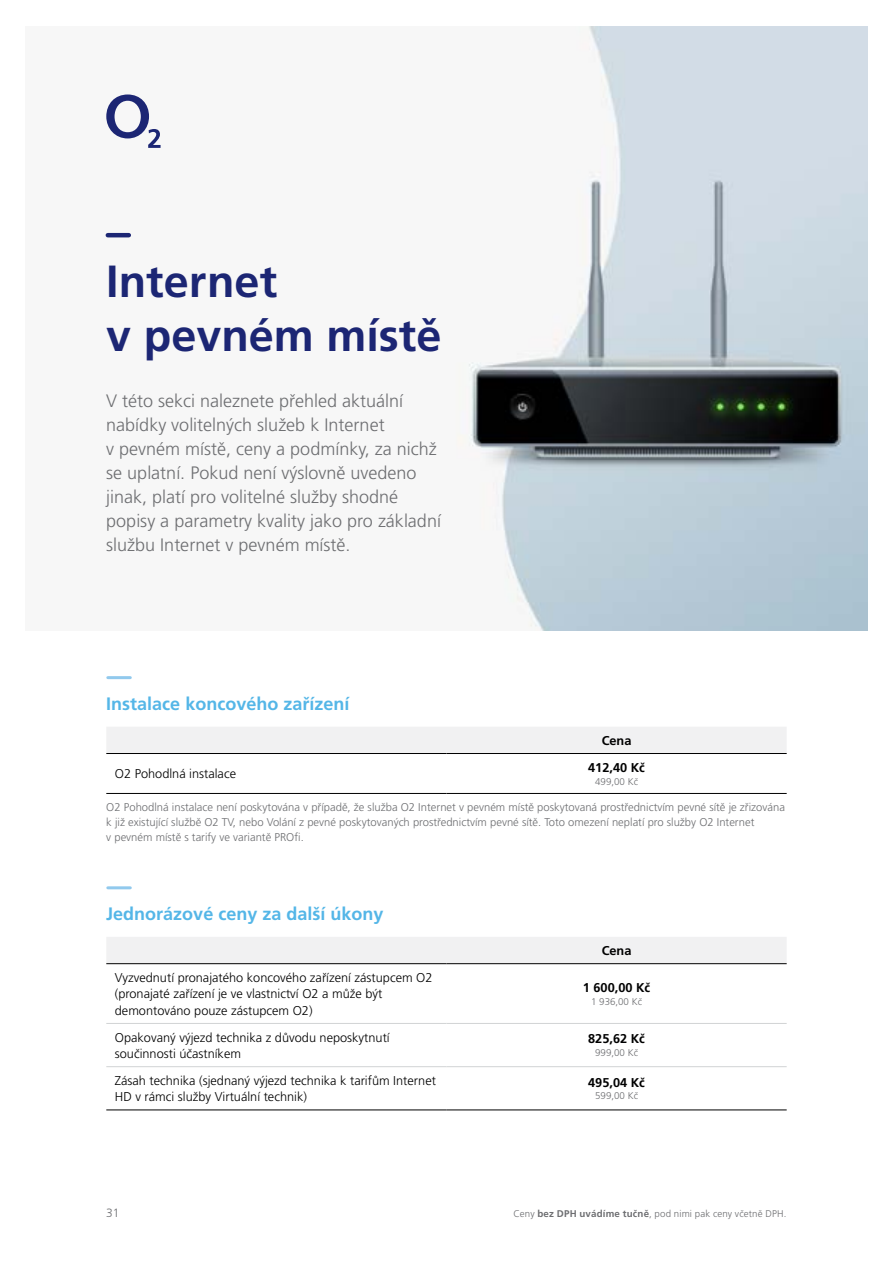
<style>
.page{position:relative;width:893px;height:1263px;background:#fff}
.page>*{position:absolute;margin:0;border:0;box-sizing:border-box;transform-origin:0 0}
.t1{font:700 45px/54px "Frutiger CE";color:#1c2674}
.t2{font:300 18px/24px "Frutiger CE";color:#6d6e71}
.t3{font:700 18px "Frutiger CE";color:#54b6e7}
.t4{font:300 12.75px/16.5px "Frutiger CE";color:#000}
.t5{font:700 12.75px "Frutiger CE";color:#000}
.t6{font:300 12px "Frutiger CE";color:#6d6e71}
.t7{font:300 11.25px/15px "Frutiger CE";color:#6d6e71}
.t8{font:300 9.75px "Frutiger CE";color:#6d6e71}
.s1{font-weight:700}
</style>
<div class="page">
<img style="left:105px;top:27px;width:762px;height:603px">
<svg style="left:106px;top:82px;width:55px;height:66px"></svg>
<hr style="left:108px;top:233px;width:21px;height:4px;background:#1c2674">
<div style="left:107px;top:727px;width:679px;height:26px;background:#f1f1f2"></div>
<hr style="left:106px;top:753px;width:340px;height:1px;background:#000">
<hr style="left:446px;top:753px;width:341px;height:1px;background:#000">
<hr style="left:106px;top:793px;width:340px;height:1px;background:#000">
<hr style="left:446px;top:793px;width:341px;height:1px;background:#000">
<hr style="left:108px;top:676px;width:22px;height:3px;background:#91c9ed">
<div style="left:107px;top:937px;width:679px;height:26px;background:#f1f1f2"></div>
<hr style="left:106px;top:963px;width:340px;height:1px;background:#000">
<hr style="left:446px;top:963px;width:341px;height:1px;background:#000">
<hr style="left:106px;top:1110px;width:340px;height:1px;background:#000">
<hr style="left:446px;top:1110px;width:341px;height:1px;background:#000">
<hr style="left:106px;top:1023px;width:340px;height:1px;background:#d1d3d4">
<hr style="left:446px;top:1023px;width:341px;height:1px;background:#d1d3d4">
<hr style="left:106px;top:1066px;width:340px;height:1px;background:#d1d3d4">
<hr style="left:446px;top:1066px;width:341px;height:1px;background:#d1d3d4">
<hr style="left:108px;top:886px;width:22px;height:3px;background:#91c9ed">
<h1 class="t1" style="left:106px;top:254px;width:337px">Internet<br>v pevném místě</h1>
<p class="t2" style="left:106px;top:388px;width:336px">V této sekci naleznete přehled aktuální nabídky volitelných služeb k Internet<br>v pevném místě, ceny a podmínky, za nichž se uplatní. Pokud není výslovně uvedeno jinak, platí pro volitelné služby shodné popisy a parametry kvality jako pro základní službu Internet v pevném místě.</p>
<h2 class="t3" style="left:106px;top:693px;width:245px">Instalace koncového zařízení</h2>
<p class="t4" style="left:115px;top:765px;width:123px">O2 Pohodlná instalace</p>
<p class="t5" style="left:602px;top:733px;width:31px">Cena</p>
<p class="t5" style="left:588px;top:760px;width:58px">412,40 Kč</p>
<p class="t8" style="left:595px;top:776px;width:44px">499,00 Kč</p>
<p class="t7" style="left:106px;top:799px;width:680px">O2 Pohodlná instalace není poskytována v případě, že služba O2 Internet v pevném místě poskytovaná prostřednictvím pevné sítě je zřizována k již existující službě O2 TV, nebo Volání z pevné poskytovaných prostřednictvím pevné sítě. Toto omezení neplatí pro služby O2 Internet<br>v pevném místě s tarify ve variantě PROfi.</p>
<h2 class="t3" style="left:106px;top:903px;width:279px">Jednorázové ceny za další úkony</h2>
<p class="t5" style="left:602px;top:943px;width:31px">Cena</p>
<p class="t4" style="left:115px;top:969px;width:319px">Vyzvednutí pronajatého koncového zařízení zástupcem O2 (pronajaté zařízení je ve vlastnictví O2 a může být demontováno pouze zástupcem O2)</p>
<p class="t5" style="left:583px;top:980px;width:69px">1 600,00 Kč</p>
<p class="t8" style="left:591px;top:996px;width:52px">1 936,00 Kč</p>
<p class="t4" style="left:115px;top:1029px;width:276px">Opakovaný výjezd technika z důvodu neposkytnutí součinnosti účastníkem</p>
<p class="t5" style="left:588px;top:1032px;width:58px">825,62 Kč</p>
<p class="t8" style="left:595px;top:1047px;width:44px">999,00 Kč</p>
<p class="t4" style="left:115px;top:1072px;width:323px">Zásah technika (sjednaný výjezd technika k tarifům Internet<br>HD v rámci služby Virtuální technik)</p>
<p class="t5" style="left:588px;top:1075px;width:58px">495,04 Kč</p>
<p class="t8" style="left:595px;top:1090px;width:44px">599,00 Kč</p>
<p class="t6" style="left:106px;top:1206px;width:15px">31</p>
<p class="t8" style="left:513px;top:1208px;width:275px">Ceny <span class="s1">bez DPH uvádíme tučně</span>, pod nimi pak ceny včetně DPH.</p>
</div>
